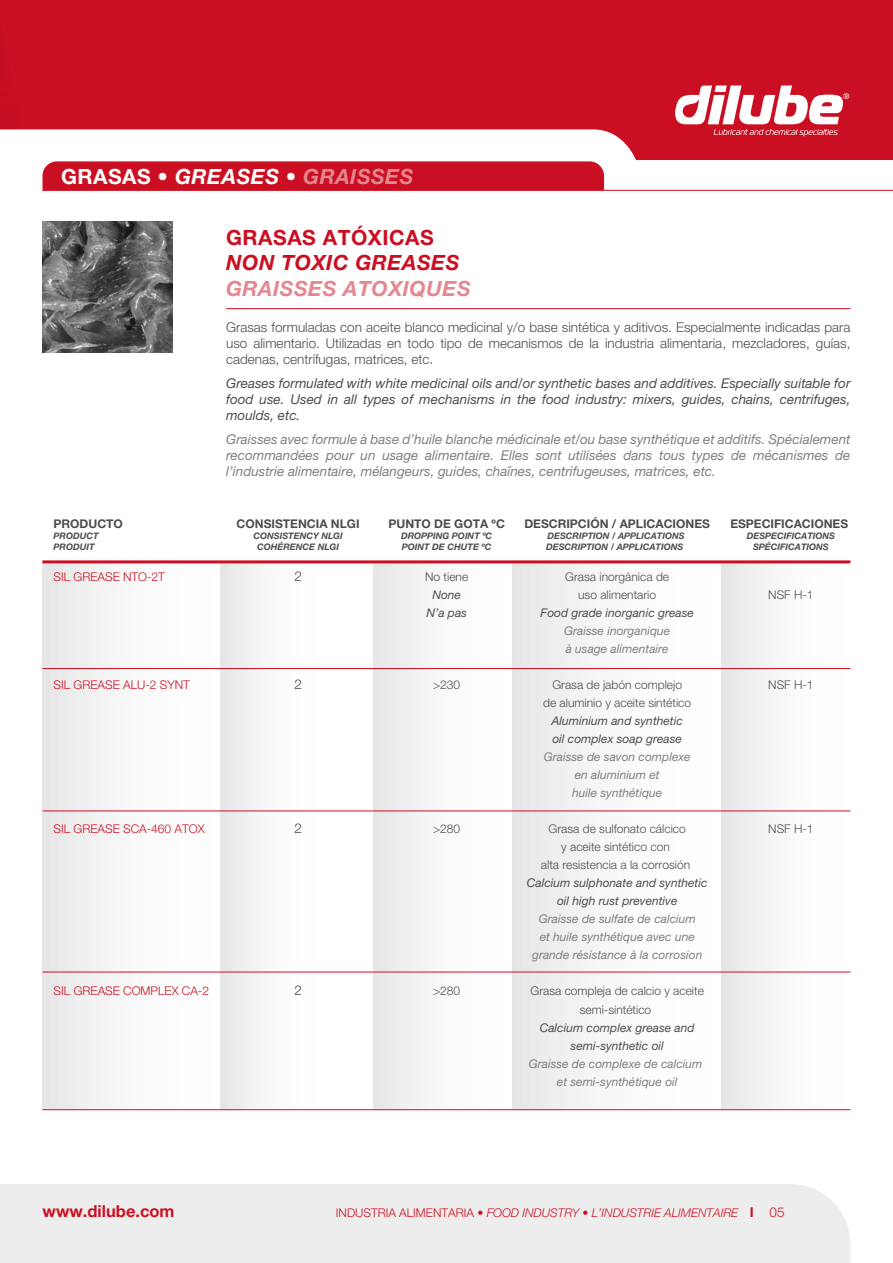
<style>
.page{position:relative;width:893px;height:1263px;background:#fff}
.page>*{position:absolute;margin:0;border:0;box-sizing:border-box;transform-origin:0 0}
.t1{font:700 21px "Helvetica Neue LT Std";letter-spacing:.025em;color:#fff}
.t2{font:italic 700 21px "Helvetica Neue LT Std";letter-spacing:.025em;color:rgb(203 15 34/.5)}
.t3{font:italic 700 21px "Helvetica Neue LT Std";letter-spacing:.025em;color:#cb0f22}
.t4{font:700 21px "Helvetica Neue LT Std";letter-spacing:.025em;color:#cb0f22}
.t5{font:700 16.5px "Helvetica Neue LT Std";color:#cb0f22}
.t6{font:italic 13.5px/16.2px "Helvetica Neue LT Std";color:#808080;text-align:justify}
.t7{font:300 13.5px/16.2px "Helvetica Neue LT Std";color:#4d4d4d;text-align:justify}
.t8{font:italic 13.5px/16.2px "Helvetica Neue LT Std";color:#4d4d4d;text-align:justify}
.t9{font:300 12px/18px "Helvetica Neue LT Std";color:#4d4d4d;text-align:center}
.t10{font:italic 12px/18px "Helvetica Neue LT Std";color:#808080;text-align:center}
.t11{font:italic 12px/18px "Helvetica Neue LT Std";color:#4d4d4d;text-align:center}
.t12{font:700 12px "Helvetica Neue LT Std";color:#4d4d4d}
.t13{font:300 12px "Helvetica Neue LT Std";color:#cb0f22}
.t14{font:italic 300 12px "Helvetica Neue LT Std";color:#cb0f22}
.t15{font:italic 700 9px "Helvetica Neue LT Std";color:#4d4d4d}
.s1{font-style:italic}
.s2{font-style:italic;color:rgb(255 255 255/.5)}
.s3{font-style:normal}
.s4{font-weight:700;font-style:normal;font-size:13.5px}
.s5{font-style:normal;font-size:13.5px}
</style>
<div class="page">
<div style="left:42px;top:161px;width:562px;height:29px;background:#cb0f22"></div>
<hr style="left:43px;top:190px;width:850px;height:1px;background:#cb0f22">
<div style="left:43px;top:562px;width:177px;height:548px;background:linear-gradient(to right,#e9e9e9,#fff)"></div>
<div style="left:220px;top:562px;width:153px;height:548px;background:linear-gradient(to right,#ededed,#fff)"></div>
<div style="left:373px;top:562px;width:140px;height:548px;background:linear-gradient(to right,#e9e9e9,#fff)"></div>
<div style="left:513px;top:562px;width:208px;height:548px;background:linear-gradient(to right,#e9e9e9,#fff)"></div>
<div style="left:721px;top:562px;width:129px;height:548px;background:linear-gradient(to right,#e9e9e9,#fff)"></div>
<hr style="left:43px;top:560px;width:807px;height:3px;background:#cb0f22">
<hr style="left:43px;top:668px;width:807px;height:1px;background:#cb0f22">
<hr style="left:43px;top:810px;width:807px;height:1px;background:#cb0f22">
<hr style="left:43px;top:972px;width:807px;height:1px;background:#cb0f22">
<hr style="left:43px;top:1109px;width:807px;height:1px;background:#cb0f22">
<hr style="left:226px;top:308px;width:624px;height:1px;background:#cb0f22">
<img style="left:43px;top:222px;width:130px;height:130px">
<div style="left:1px;top:1184px;width:849px;height:79px;background:#ededed"></div>
<svg style="left:0;top:0;width:893px;height:160px;background:#d23141"></svg>
<svg style="left:0;top:1184px;width:1px;height:79px"></svg>
<svg style="left:675px;top:86px;width:174px;height:50px"></svg>
<h1 class="t1" style="left:61px;top:164px;width:354px">GRASAS • <span class="s1">GREASES</span> • <span class="s2">GRAISSES</span></h1>
<h1 class="t4" style="left:226px;top:225px;width:209px">GRASAS ATÓXICAS</h1>
<h1 class="t3" style="left:226px;top:250px;width:235px">NON TOXIC GREASES</h1>
<h1 class="t2" style="left:226px;top:275px;width:246px">GRAISSES ATOXIQUES</h1>
<p class="t7" style="left:226px;top:318px;width:626px">Grasas formuladas con aceite blanco medicinal y/o base sintética y aditivos. Especialmente indicadas para uso alimentario. Utilizadas en todo tipo de mecanismos de la industria alimentaria, mezcladores, guías, cadenas, centrífugas, matrices, etc.</p>
<p class="t8" style="left:226px;top:374px;width:626px">Greases formulated with white medicinal oils and/or synthetic bases and additives. Especially suitable for food use. Used in all types of mechanisms in the food industry: mixers, guides, chains, centrifuges, moulds, etc.</p>
<p class="t6" style="left:226px;top:431px;width:626px">Graisses avec formule à base d’huile blanche médicinale et/ou base synthétique et additifs. Spécialement recommandées pour un usage alimentaire. Elles sont utilisées dans tous types de mécanismes de l’industrie alimentaire, mélangeurs, guides, chaînes, centrifugeuses, matrices, etc.</p>
<p class="t12" style="left:54px;top:517px;width:71px">PRODUCTO</p>
<p class="t12" style="left:237px;top:517px;width:124px">CONSISTENCIA NLGI</p>
<p class="t12" style="left:388px;top:517px;width:118px">PUNTO DE GOTA ºC</p>
<p class="t12" style="left:524px;top:517px;width:187px">DESCRIPCIÓN / APLICACIONES</p>
<p class="t12" style="left:730px;top:517px;width:119px">ESPECIFICACIONES</p>
<p class="t15" style="left:54px;top:530px;width:47px">PRODUCT</p>
<p class="t15" style="left:253px;top:530px;width:91px">CONSISTENCY NLGI</p>
<p class="t15" style="left:401px;top:530px;width:93px">DROPPING POINT ºC</p>
<p class="t15" style="left:547px;top:530px;width:139px">DESCRIPTION / APPLICATIONS</p>
<p class="t15" style="left:747px;top:530px;width:90px">DESPECIFICATIONS</p>
<p class="t15" style="left:54px;top:541px;width:43px">PRODUIT</p>
<p class="t15" style="left:257px;top:541px;width:84px">COHÉRENCE NLGI</p>
<p class="t15" style="left:402px;top:541px;width:91px">POINT DE CHUTE ºC</p>
<p class="t15" style="left:546px;top:541px;width:139px">DESCRIPTION / APPLICATIONS</p>
<p class="t15" style="left:753px;top:541px;width:77px">SPÉCIFICATIONS</p>
<p class="t13" style="left:54px;top:570px;width:113px">SIL GREASE NTO-2T</p>
<p class="t7" style="left:294px;top:568px;width:9px">2</p>
<p class="t9" style="left:425px;top:568px;width:45px">No tiene</p>
<p class="t9" style="left:565px;top:568px;width:105px">Grasa inorgánica de</p>
<p class="t11" style="left:432px;top:586px;width:30px">None</p>
<p class="t9" style="left:578px;top:586px;width:80px">uso alimentario</p>
<p class="t9" style="left:768px;top:586px;width:47px">NSF H-1</p>
<p class="t11" style="left:426px;top:604px;width:42px">N’a pas</p>
<p class="t11" style="left:540px;top:604px;width:155px">Food grade inorganic grease</p>
<p class="t10" style="left:564px;top:622px;width:108px;text-align:left">Graisse inorganique à usage alimentaire</p>
<p class="t13" style="left:54px;top:678px;width:138px">SIL GREASE ALU-2 SYNT</p>
<p class="t7" style="left:294px;top:676px;width:9px">2</p>
<p class="t9" style="left:433px;top:676px;width:29px">&gt;230</p>
<p class="t9" style="left:552px;top:676px;width:131px">Grasa de jabón complejo</p>
<p class="t9" style="left:768px;top:676px;width:47px">NSF H-1</p>
<p class="t9" style="left:543px;top:694px;width:150px">de aluminio y aceite sintético</p>
<p class="t11" style="left:552px;top:712px;width:133px;text-align:left">Aluminium and synthetic oil complex soap grease</p>
<p class="t10" style="left:544px;top:748px;width:148px">Graisse de savon complexe en aluminium et<br>huile synthétique</p>
<p class="t13" style="left:54px;top:822px;width:152px">SIL GREASE SCA-460 ATOX</p>
<p class="t7" style="left:294px;top:820px;width:9px">2</p>
<p class="t9" style="left:433px;top:820px;width:29px">&gt;280</p>
<p class="t9" style="left:549px;top:820px;width:139px">Grasa de sulfonato cálcico</p>
<p class="t9" style="left:768px;top:820px;width:47px">NSF H-1</p>
<p class="t9" style="left:541px;top:838px;width:151px">y aceite sintético con<br>alta resistencia a la corrosión</p>
<p class="t11" style="left:527px;top:874px;width:182px">Calcium sulphonate and synthetic oil high rust preventive</p>
<p class="t10" style="left:532px;top:910px;width:172px">Graisse de sulfate de calcium<br>et huile synthétique avec une grande résistance à la corrosion</p>
<p class="t13" style="left:54px;top:984px;width:157px">SIL GREASE COMPLEX CA-2</p>
<p class="t7" style="left:294px;top:982px;width:9px">2</p>
<p class="t9" style="left:433px;top:982px;width:29px">&gt;280</p>
<p class="t9" style="left:530px;top:982px;width:175px">Grasa compleja de calcio y aceite semi-sintético</p>
<p class="t11" style="left:540px;top:1018px;width:156px">Calcium complex grease and semi-synthetic oil</p>
<p class="t10" style="left:529px;top:1054px;width:175px">Graisse de complexe de calcium et semi-synthétique oil</p>
<p class="t5" style="left:43px;top:1201px;width:133px">www.dilube.com</p>
<p class="t14" style="left:336px;top:1206px;width:450px"><span class="s3">INDUSTRIA ALIMENTARIA</span> • FOOD INDUSTRY • L’INDUSTRIE ALIMENTAIRE <span class="s4">I</span> <span class="s5">05</span></p>
</div>
